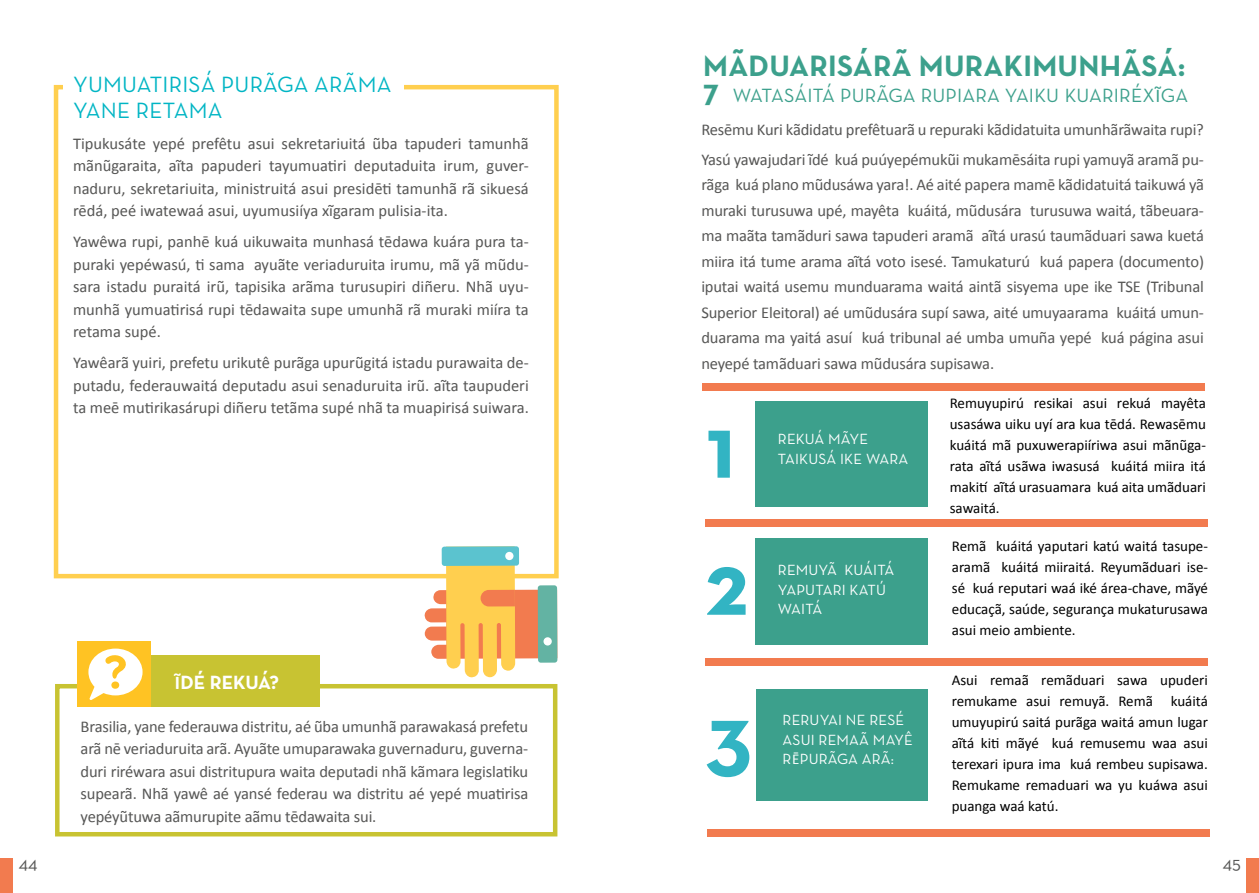
<style>
.page{position:relative;width:1259px;height:893px;background:#fff}
.page>*{position:absolute;margin:0;border:0;box-sizing:border-box;transform-origin:0 0}
.t1{font:700 90px "Neutra Text";color:#32b4c3}
.t2{font:700 30px "Neutra Text";letter-spacing:.01em;color:#3ca08c}
.t3{font:22.5px/25.5px "Neutra Text";letter-spacing:.01em;color:#00b5c4}
.t4{font:19.5px "Neutra Text";letter-spacing:.01em;color:#3ca08c}
.t5{font:700 19.5px "Neutra Text";color:#fff}
.t6{font:18px "Neutra Text";color:#575756}
.t7{font:16.5px/22.5px "Calibri";letter-spacing:-.01em;color:#575756;text-align:justify}
.t8{font:15px/21px "Calibri";color:#000;text-align:justify}
.t9{font:15px/19.5px "Neutra Text";letter-spacing:.01em;color:#fff}
.s1{font-family:"Calibri"}
.s2{font-weight:700;font-size:33px}
</style>
<div class="page">
<div style="left:0;top:858px;width:13px;height:35px;background:#f27b4f"></div>
<div style="left:1246px;top:858px;width:13px;height:35px;background:#f27b4f"></div>
<div style="left:705px;top:658px;width:503px;height:8px;background:#f27b4f"></div>
<div style="left:705px;top:519px;width:503px;height:8px;background:#f27b4f"></div>
<div style="left:756px;top:401px;width:172px;height:106px;background:#3ca08c"></div>
<div style="left:756px;top:538px;width:172px;height:106px;background:#3ca08c"></div>
<div style="left:702px;top:383px;width:502px;height:7px;background:#f27b4f"></div>
<div style="left:55px;top:684px;width:502px;height:152px;border:4px solid #c8c332"></div>
<div style="left:151px;top:655px;width:168px;height:52px;background:#c8c332"></div>
<div style="left:77px;top:641px;width:74px;height:66px;background:#ffc323"></div>
<svg style="left:88px;top:649px;width:55px;height:51px"></svg>
<div style="left:54px;top:85px;width:505px;height:493px;border:4px solid #ffcf4f"></div>
<div style="left:63px;top:77px;width:341px;height:55px;background:#fff"></div>
<div style="left:756px;top:690px;width:172px;height:111px;background:#3ca08c"></div>
<div style="left:707px;top:829px;width:503px;height:7px;background:#f27b4f"></div>
<svg style="left:424px;top:546px;width:133px;height:132px"></svg>
<h3 class="t3" style="left:73px;top:72px;width:320px">YUMUATIRISÁ PURÃGA ARÃMA<br>YANE RETAMA</h3>
<p class="t7" style="left:73px;top:132px;width:457px">Tipukusáte yepé prefêtu asui sekretariuitá ũba tapuderi tamunhã mãnũgaraita, aĩta papuderi tayumuatiri deputaduita irum, guver&shy;naduru, sekretariuita, ministruitá asui presidēti tamunhã rã sikuesá rēdá, peé iwatewaá asui, uyumusiíya xĩgaram pulisia-ita.</p>
<p class="t7" style="left:73px;top:230px;width:457px">Yawêwa rupi, panhē kuá uikuwaita munhasá tēdawa kuára pura ta&shy;puraki yepéwasú, ti sama ayuãte veriaduruita irumu, mã yã mũdu&shy;sara istadu puraitá irũ, tapisika arãma turusupiri diñeru. Nhã uyu&shy;munhã yumuatirisá rupi tēdawaita supe umunhã rã muraki miíra ta retama supé.</p>
<p class="t7" style="left:73px;top:351px;width:457px">Yawêarã yuiri, prefetu urikutê purãga upurũgitá istadu purawaita de&shy;putadu, federauwaitá deputadu asui senaduruita irũ. aĩta taupuderi ta meē mutirikasárupi diñeru tetãma supé nhã ta muapirisá suiwara.</p>
<p class="t5" style="left:175px;top:670px;width:106px"><span class="s1">Ĩ</span>DÉ REKUÁ?</p>
<p class="t7" style="left:81px;top:715px;width:449px">Brasilia, yane federauwa distritu, aé ũba umunhã parawakasá prefetu arã nē veriaduruita arã. Ayuãte umuparawaka guvernaduru, guverna&shy;duri riréwara asui distritupura waita deputadi nhã kãmara legislatiku supearã. Nhã yawê aé yansé federau wa distritu aé yepé muatirisa yepéyũtuwa aãmurupite aãmu tēdawaita sui.</p>
<h2 class="t2" style="left:703px;top:47px;width:484px">MÃDUARISÁRÃ MURAKIMUNHÃSÁ:</h2>
<p class="t4" style="left:703px;top:83px;width:486px"><span class="s2">7</span> WATASÁITÁ PURÃGA RUPIARA YAIKU KUARIRÉX<span class="s1">Ĩ</span>GA</p>
<p class="t7" style="left:701px;top:114px;width:504px;line-height:29.7px">Resēmu Kuri kãdidatu prefêtuarã u repuraki kãdidatuita umunhãrãwaita rupi?<br>Yasú yawajudari ĩdé kuá puúyepémukũi mukamēsáita rupi yamuyã aramã pu-</p>
<p class="t7" style="left:701px;top:172px;width:504px;line-height:25.5px">rãga kuá plano mũdusáwa yara!. Aé aité papera mamē kãdidatuitá taikuwá yã muraki turusuwa upé, mayêta kuáitá, mũdusára turusuwa waitá, tãbeuara&shy;ma maãta tamãduri sawa tapuderi aramã aĩtá urasú taumãduari sawa kuetá miira itá tume arama aĩtá voto isesé. Tamukaturú kuá papera (documento) iputai waitá usemu munduarama waitá aintã sisyema upe ike TSE (Tribunal Superior Eleitoral) aé umũdusára supí sawa, aité umuyaarama kuáitá umun&shy;duarama ma yaitá asuí kuá tribunal aé umba umuña yepé kuá página asui neyepé tamãduari sawa mũdusára supisawa.</p>
<h1 class="t1" style="left:706px;top:391px;width:31px">1</h1>
<p class="t9" style="left:778px;top:429px;width:92px">REKUÁ MÃYE</p>
<p class="t9" style="left:778px;top:449px;width:132px">TAIKUSÁ IKE WARA</p>
<h1 class="t1" style="left:705px;top:528px;width:45px">2</h1>
<p class="t9" style="left:778px;top:560px;width:118px">REMUYÃ KUÁITÁ<br>YAPUTARI KATÚ</p>
<p class="t9" style="left:778px;top:599px;width:46px">WAITÁ</p>
<h1 class="t1" style="left:705px;top:681px;width:49px">3</h1>
<p class="t9" style="left:782px;top:710px;width:132px">RERUYAI NE RESÉ<br>ASUI REMAÃ MAYÊ</p>
<p class="t9" style="left:782px;top:749px;width:113px">R<span class="s1">Ē</span>PURÃGA ARÃ:</p>
<p class="t8" style="left:949px;top:392px;width:258px">Remuyupirú resikai asui rekuá mayêta usasáwa uiku uyí ara kua tēdá. Rewasēmu kuáitá mã puxuwerapiíriwa asui mãnũga&shy;rata aĩtá usãwa iwasusá kuáitá miira itá makití aĩtá urasuamara kuá aita umãduari sawaitá.</p>
<p class="t8" style="left:952px;top:535px;width:258px">Remã kuáitá yaputari katú waitá tasupe&shy;aramã kuáitá miiraitá. Reyumãduari ise&shy;sé kuá reputari waá iké área-chave, mãyé educaçã, saúde, segurança mukaturusawa asui meio ambiente.</p>
<p class="t8" style="left:951px;top:669px;width:258px">Asui remaã remãduari sawa upuderi remukame asui remuyã. Remã kuáitá umuyupirú saitá purãga waitá amun lugar aĩtá kiti mãyé kuá remusemu waa asui terexari ipura ima kuá rembeu supisawa.<br>Remukame remaduari wa yu kuáwa asui puanga waá katú.</p>
<p class="t6" style="left:19px;top:852px;width:20px">44</p>
<p class="t6" style="left:1222px;top:852px;width:20px">45</p>
</div>
